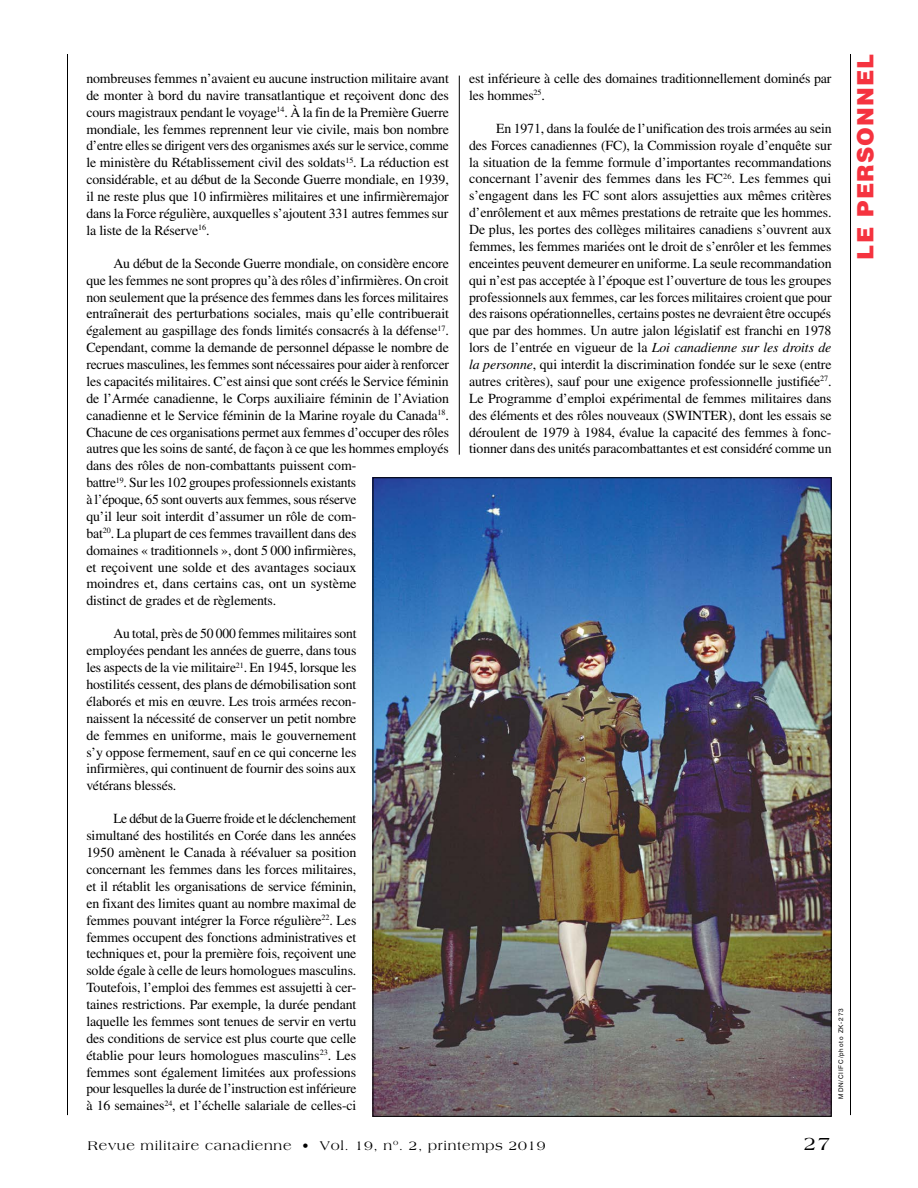
<style>
.page{position:relative;width:918px;height:1188px;background:#fff}
.page>*{position:absolute;margin:0;border:0;box-sizing:border-box;transform-origin:0 0}
.t1{font:900 22.5px "Helvetica LT Std";letter-spacing:.05em;color:#f5333f}
.t2{font:19.5px "Americana Std";color:#000}
.t3{font:13.8px/16.8px "Times LT Std";letter-spacing:-.01em;color:#000;text-align:justify}
.t4{font:13.5px "Americana Std";letter-spacing:.05em;color:#000}
.t5{font:6.3px "Helvetica LT Std";letter-spacing:.125em;color:#000}
.s1{font-style:italic}
</style>
<div class="page">
<hr style="left:850px;top:54px;width:1px;height:1061px;background:#000">
<hr style="left:67px;top:54px;width:1px;height:1061px;background:#000">
<img style="left:375px;top:479px;width:455px;height:636px">
<hr style="left:459px;top:76px;width:1px;height:379px;background:#000">
<p class="t3" style="left:86px;top:70px;width:364px">nombreuses femmes n’avaient eu aucune instruction militaire avant de monter à bord du navire transatlantique et reçoivent donc des cours magistraux pendant le voyage<sup>14</sup>. À la fin de la Première Guerre mondiale, les femmes reprennent leur vie civile, mais bon nombre d’entre elles se dirigent vers des organismes axés sur le service, comme le ministère du Rétablissement civil des soldats<sup>15</sup>. La réduction est considérable, et au début de la Seconde Guerre mondiale, en 1939, il ne reste plus que 10 infirmières militaires et une infirmièremajor dans la Force régulière, auxquelles s’ajoutent 331 autres femmes sur la liste de la Réserve<sup>16</sup>.</p>
<p class="t3" style="left:86px;top:255px;width:364px;text-align:left;text-indent:27px">Au début de la Seconde Guerre mondiale, on considère encore que les femmes ne sont propres qu’à des rôles d’infirmières. On croit non seulement que la présence des femmes dans les forces militaires entraînerait des perturbations sociales, mais qu’elle contribuerait également au gaspillage des fonds limités consacrés à la défense<sup>17</sup>.<br>Cependant, comme la demande de personnel dépasse le nombre de recrues masculines, les femmes sont nécessaires pour aider à renforcer les capacités militaires. C’est ainsi que sont créés le Service féminin de l’Armée canadienne, le Corps auxiliaire féminin de l’Aviation canadienne et le Service féminin de la Marine royale du Canada<sup>18</sup>.<br>Chacune de ces organisations permet aux femmes d’occuper des rôles autres que les soins de santé, de façon à ce que les hommes employés dans des rôles de non-combattants puissent com-<br>battre<sup>19</sup>. Sur les 102 groupes professionnels existants<br>à l’époque, 65 sont ouverts aux femmes, sous réserve<br>qu’il leur soit interdit d’assumer un rôle de com-<br>bat<sup>20</sup>. La plupart de ces femmes travaillent dans des<br>domaines « traditionnels », dont 5 000 infirmières,<br>et reçoivent une solde et des avantages sociaux<br>moindres et, dans certains cas, ont un système<br>distinct de grades et de règlements.</p>
<p class="t3" style="left:86px;top:625px;width:272px;text-indent:27px">Au total, près de 50 000 femmes militaires sont employées pendant les années de guerre, dans tous les aspects de la vie militaire<sup>21</sup>. En 1945, lorsque les hostilités cessent, des plans de démobilisation sont élaborés et mis en œuvre. Les trois armées recon&shy;naissent la nécessité de conserver un petit nombre de femmes en uniforme, mais le gouvernement s’y oppose fermement, sauf en ce qui concerne les infirmières, qui continuent de fournir des soins aux vétérans blessés.</p>
<p class="t3" style="left:86px;top:810px;width:272px;text-indent:27px">Le début de la Guerre froide et le déclenchement simultané des hostilités en Corée dans les années 1950 amènent le Canada à réévaluer sa position concernant les femmes dans les forces militaires, et il rétablit les organisations de service féminin, en fixant des limites quant au nombre maximal de femmes pouvant intégrer la Force régulière<sup>22</sup>. Les femmes occupent des fonctions administratives et techniques et, pour la première fois, reçoivent une solde égale à celle de leurs homologues masculins.<br>Toutefois, l’emploi des femmes est assujetti à cer&shy;taines restrictions. Par exemple, la durée pendant laquelle les femmes sont tenues de servir en vertu des conditions de service est plus courte que celle établie pour leurs homologues masculins<sup>23</sup>. Les femmes sont également limitées aux professions pour lesquelles la durée de l’instruction est inférieure à 16 semaines<sup>24</sup>, et l’échelle salariale de celles-ci</p>
<p class="t3" style="left:469px;top:70px;width:364px">est inférieure à celle des domaines traditionnellement dominés par les hommes<sup>25</sup>.</p>
<p class="t3" style="left:469px;top:120px;width:364px;text-indent:27px">En 1971, dans la foulée de l’unification des trois armées au sein des Forces canadiennes (FC), la Commission royale d’enquête sur la situation de la femme formule d’importantes recommandations concernant l’avenir des femmes dans les FC<sup>26</sup>. Les femmes qui s’engagent dans les FC sont alors assujetties aux mêmes critères d’enrôlement et aux mêmes prestations de retraite que les hommes.<br>De plus, les portes des collèges militaires canadiens s’ouvrent aux femmes, les femmes mariées ont le droit de s’enrôler et les femmes enceintes peuvent demeurer en uniforme. La seule recommandation qui n’est pas acceptée à l’époque est l’ouverture de tous les groupes professionnels aux femmes, car les forces militaires croient que pour des raisons opérationnelles, certains postes ne devraient être occupés que par des hommes. Un autre jalon législatif est franchi en 1978 lors de l’entrée en vigueur de la <span class="s1">Loi canadienne sur les droits de la personne</span>, qui interdit la discrimination fondée sur le sexe (entre autres critères), sauf pour une exigence professionnelle justifiée<sup>27</sup>.<br>Le Programme d’emploi expérimental de femmes militaires dans des éléments et des rôles nouveaux (SWINTER), dont les essais se déroulent de 1979 à 1984, évalue la capacité des femmes à fonc&shy;tionner dans des unités paracombattantes et est considéré comme un</p>
<p class="t5" style="left:837px;top:1099px;width:92px;rotate:-90deg">MDN/CIIFC/photo ZK-273</p>
<p class="t4" style="left:88px;top:1138px;width:459px">Revue militaire canadienne • Vol. 19, n<sup>o</sup>. 2, printemps 2019</p>
<h2 class="t2" style="left:804px;top:1132px;width:28px">27</h2>
<h1 class="t1" style="left:851px;top:260px;width:207px;rotate:-90deg">LE PERSONNEL</h1>
</div>
